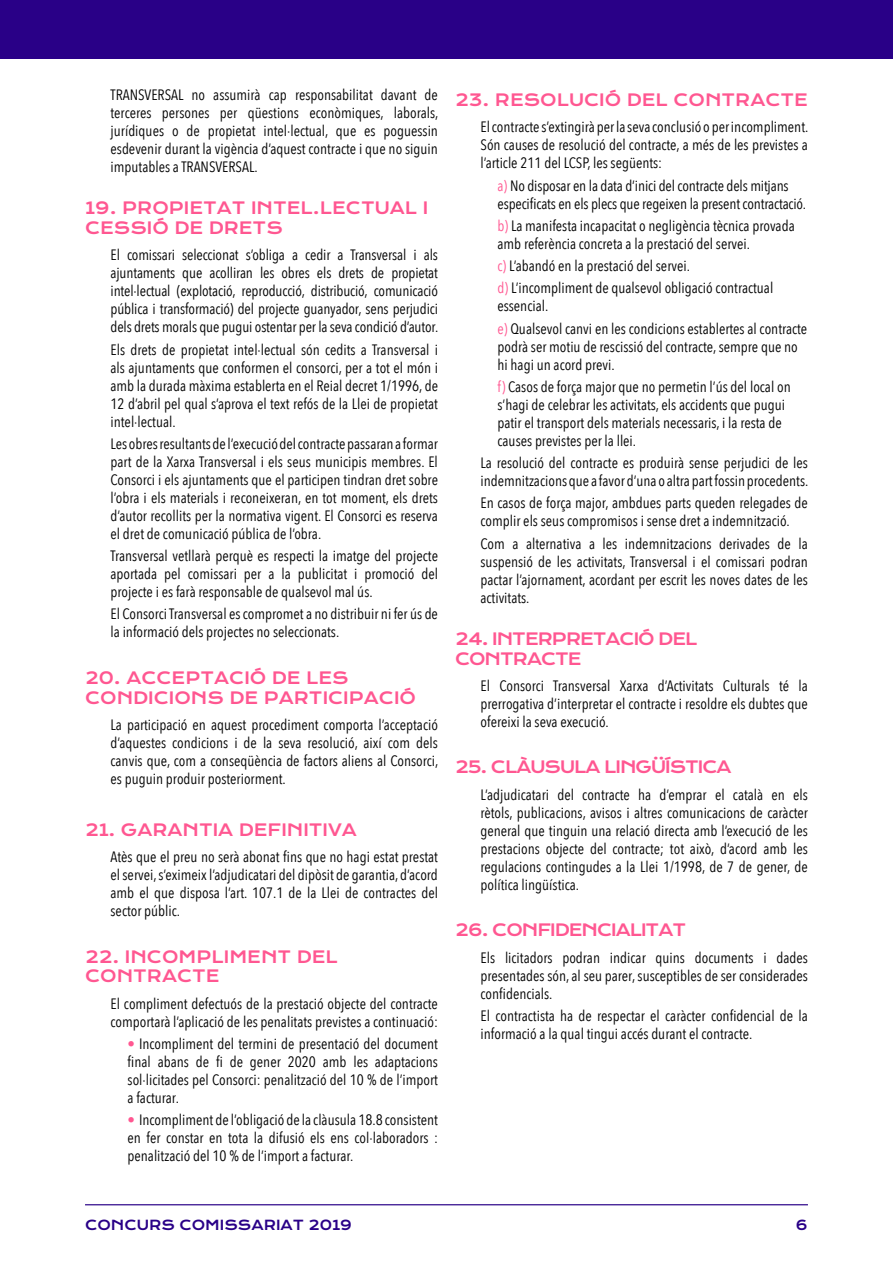
<style>
.page{position:relative;width:893px;height:1263px;background:#fff}
.page>*{position:absolute;margin:0;border:0;box-sizing:border-box;transform-origin:0 0}
.t1{font:16.5px/19.8px "Krona One";color:#ff5791}
.t2{font:16.5px/19.8px "Krona One";letter-spacing:-.06em;color:#ff5791}
.t3{font:15px/18px "Avenir Next Condensed";color:#000;text-align:justify}
.t4{font:13.5px "Krona One";color:#290087}
.s1{color:#ff5791}
</style>
<div class="page">
<hr style="left:85px;top:1204px;width:723px;height:1px;background:#290087">
<div style="left:0;top:0;width:893px;height:59px;background:#290087"></div>
<p class="t3" style="left:111px;top:85px;width:329px">TRANSVERSAL no assumirà cap responsabilitat davant de terceres persones per qüestions econòmiques, laborals, jurídiques o de propietat intel·lectual, que es poguessin esdevenir durant la vigència d’aquest contracte i que no siguin imputables a TRANSVERSAL.</p>
<p class="t1" style="left:85px;top:198px;width:345px">19. PROPIETAT INTEL.LECTUAL I<br>CESSIÓ DE DRETS</p>
<p class="t3" style="left:111px;top:245px;width:329px">El comissari seleccionat s’obliga a cedir a Transversal i als ajuntaments que acolliran les obres els drets de propietat intel·lectual (explotació, reproducció, distribució, comunicació pública i transformació) del projecte guanyador, sens perjudici dels drets morals que pugui ostentar per la seva condició d’autor.</p>
<p class="t3" style="left:111px;top:340px;width:329px">Els drets de propietat intel·lectual són cedits a Transversal i als ajuntaments que conformen el consorci, per a tot el món i amb la durada màxima establerta en el Reial decret 1/1996, de 12 d’abril pel qual s’aprova el text refós de la Llei de propietat intel·lectual.</p>
<p class="t3" style="left:111px;top:434px;width:329px">Les obres resultants de l’execució del contracte passaran a formar part de la Xarxa Transversal i els seus municipis membres. El Consorci i els ajuntaments que el participen tindran dret sobre l’obra i els materials i reconeixeran, en tot moment, els drets d’autor recollits per la normativa vigent. El Consorci es reserva el dret de comunicació pública de l’obra.</p>
<p class="t3" style="left:111px;top:546px;width:329px">Transversal vetllarà perquè es respecti la imatge del projecte aportada pel comissari per a la publicitat i promoció del projecte i es farà responsable de qualsevol mal ús.</p>
<p class="t3" style="left:111px;top:604px;width:329px">El Consorci Transversal es compromet a no distribuir ni fer ús de la informació dels projectes no seleccionats.</p>
<p class="t1" style="left:85px;top:668px;width:332px">20. ACCEPTACIÓ DE LES<br>CONDICIONS DE PARTICIPACIÓ</p>
<p class="t3" style="left:111px;top:715px;width:329px">La participació en aquest procediment comporta l’acceptació d’aquestes condicions i de la seva resolució, així com dels canvis que, com a conseqüència de factors aliens al Consorci, es puguin produir posteriorment.</p>
<p class="t1" style="left:85px;top:820px;width:273px">21. GARANTIA DEFINITIVA</p>
<p class="t3" style="left:111px;top:847px;width:329px">Atès que el preu no serà abonat fins que no hagi estat prestat el servei, s’eximeix l’adjudicatari del dipòsit de garantia, d’acord amb el que disposa l’art. 107.1 de la Llei de contractes del sector públic.</p>
<p class="t1" style="left:85px;top:947px;width:254px">22. INCOMPLIMENT DEL<br>CONTRACTE</p>
<p class="t3" style="left:111px;top:994px;width:329px">El compliment defectuós de la prestació objecte del contracte comportarà l’aplicació de les penalitats previstes a continuació:</p>
<p class="t3" style="left:128px;top:1034px;width:312px"><span class="s1">•</span> Incompliment del termini de presentació del document final abans de fi de gener 2020 amb les adaptacions sol·licitades pel Consorci: penalització del 10 % de l’import a facturar.</p>
<p class="t3" style="left:128px;top:1110px;width:312px"><span class="s1">•</span> Incompliment de l’obligació de la clàusula 18.8 consistent en fer constar en tota la difusió els ens col·laboradors : penalització del 10 % de l’import a facturar.</p>
<p class="t1" style="left:455px;top:90px;width:354px">23. RESOLUCIÓ DEL CONTRACTE</p>
<p class="t3" style="left:480px;top:117px;width:329px">El contracte s’extingirà per la seva conclusió o per incompliment.<br>Són causes de resolució del contracte, a més de les previstes a l’article 211 del LCSP, les següents:</p>
<p class="t3" style="left:497px;top:176px;width:310px"><span class="s1">a)</span> No disposar en la data d’inici del contracte dels mitjans especificats en els plecs que regeixen la present contractació.</p>
<p class="t3" style="left:497px;top:216px;width:299px"><span class="s1">b)</span> La manifesta incapacitat o negligència tècnica provada amb referència concreta a la prestació del servei.</p>
<p class="t3" style="left:497px;top:254px;width:277px;line-height:22.2px"><span class="s1">c)</span> L’abandó en la prestació del servei.<br><span class="s1">d)</span> L’incompliment de qualsevol obligació contractual</p>
<p class="t3" style="left:497px;top:294px;width:311px;line-height:22.2px">essencial.<br><span class="s1">e)</span> Qualsevol canvi en les condicions establertes al contracte</p>
<p class="t3" style="left:497px;top:337px;width:302px">podrà ser motiu de rescissió del contracte, sempre que no hi hagi un acord previ.</p>
<p class="t3" style="left:497px;top:377px;width:295px;text-align:left"><span class="s1">f)</span> Casos de força major que no permetin l’ús del local on s’hagi de celebrar les activitats, els accidents que pugui patir el transport dels materials necessaris, i la resta de causes previstes per la llei.</p>
<p class="t3" style="left:480px;top:453px;width:329px">La resolució del contracte es produirà sense perjudici de les indemnitzacions que a favor d’una o altra part fossin procedents.</p>
<p class="t3" style="left:480px;top:493px;width:329px">En casos de força major, ambdues parts queden relegades de complir els seus compromisos i sense dret a indemnització.</p>
<p class="t3" style="left:480px;top:534px;width:329px">Com a alternativa a les indemnitzacions derivades de la suspensió de les activitats, Transversal i el comissari podran pactar l’ajornament, acordant per escrit les noves dates de les activitats.</p>
<p class="t2" style="left:455px;top:629px;width:244px">24. INTERPRETACIÓ DEL<br>CONTRACTE</p>
<p class="t3" style="left:480px;top:676px;width:329px">El Consorci Transversal Xarxa d’Activitats Culturals té la prerrogativa d’interpretar el contracte i resoldre els dubtes que ofereixi la seva execució.</p>
<p class="t2" style="left:455px;top:757px;width:278px">25. CLÀUSULA LINGÜÍSTICA</p>
<p class="t3" style="left:480px;top:785px;width:329px">L’adjudicatari del contracte ha d’emprar el català en els rètols, publicacions, avisos i altres comunicacions de caràcter general que tinguin una relació directa amb l’execució de les prestacions objecte del contracte; tot això, d’acord amb les regulacions contingudes a la Llei 1/1998, de 7 de gener, de política lingüística.</p>
<p class="t2" style="left:455px;top:920px;width:233px">26. CONFIDENCIALITAT</p>
<p class="t3" style="left:480px;top:948px;width:329px">Els licitadors podran indicar quins documents i dades presentades són, al seu parer, susceptibles de ser considerades confidencials.</p>
<p class="t3" style="left:480px;top:1006px;width:329px">El contractista ha de respectar el caràcter confidencial de la informació a la qual tingui accés durant el contracte.</p>
<p class="t4" style="left:85px;top:1216px;width:269px">CONCURS COMISSARIAT 2019</p>
<p class="t4" style="left:796px;top:1216px;width:14px">6</p>
</div>
